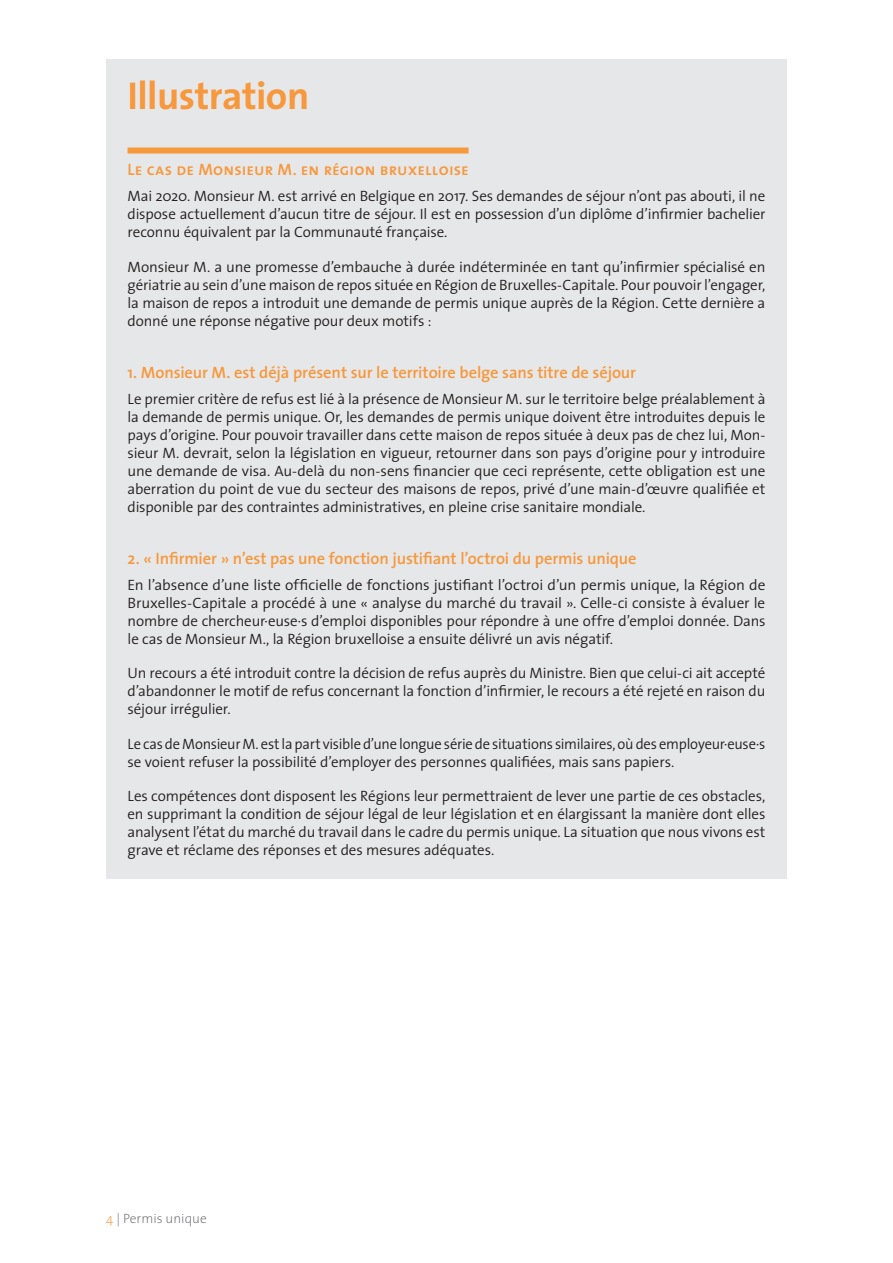
<style>
.page{position:relative;width:893px;height:1263px;background:#fff}
.page>*{position:absolute;margin:0;border:0;box-sizing:border-box;transform-origin:0 0}
.t1{font:700 39px "The Sans";letter-spacing:-.01em;color:#f7983c}
.t2{font:600 16.5px "The Sans";letter-spacing:-.005em;color:#f7983c}
.t3{font:16.5px "The Sans Semi Bold Caps";letter-spacing:.005em;color:#f7983c}
.t4{font:300 15px/18px "The Sans";letter-spacing:-.01em;color:#231f20;text-align:justify}
.t5{font:200 13.5px "The Sans";color:#6c6d70}
.s1{color:#f7983c}
</style>
<div class="page">
<div style="left:106px;top:60px;width:681px;height:819px;background:#e6e7e9"></div>
<div style="left:128px;top:148px;width:340px;height:6px;background:#f7983c"></div>
<h1 class="t1" style="left:128px;top:63px;width:183px">Illustration</h1>
<p class="t3" style="left:128px;top:155px;width:343px">Le cas de Monsieur M. en région bruxelloise</p>
<p class="t4" style="left:128px;top:187px;width:639px">Mai 2020. Monsieur M. est arrivé en Belgique en 2017. Ses demandes de séjour n’ont pas abouti, il ne dispose actuellement d’aucun titre de séjour. Il est en possession d’un diplôme d’infirmier bachelier reconnu équivalent par la Communauté française.</p>
<p class="t4" style="left:128px;top:257px;width:639px">Monsieur M. a une promesse d’embauche à durée indéterminée en tant qu’infirmier spécialisé en gériatrie au sein d’une maison de repos située en Région de Bruxelles-Capitale. Pour pouvoir l’engager, la maison de repos a introduit une demande de permis unique auprès de la Région. Cette dernière a donné une réponse négative pour deux motifs :</p>
<p class="t2" style="left:128px;top:358px;width:510px">1. Monsieur M. est déjà présent sur le territoire belge sans titre de séjour</p>
<p class="t4" style="left:128px;top:389px;width:639px">Le premier critère de refus est lié à la présence de Monsieur M. sur le territoire belge préalablement à la demande de permis unique. Or, les demandes de permis unique doivent être introduites depuis le pays d’origine. Pour pouvoir travailler dans cette maison de repos située à deux pas de chez lui, Mon&shy;sieur M. devrait, selon la législation en vigueur, retourner dans son pays d’origine pour y introduire une demande de visa. Au-delà du non-sens financier que ceci représente, cette obligation est une aberration du point de vue du secteur des maisons de repos, privé d’une main-d’œuvre qualifiée et disponible par des contraintes administratives, en pleine crise sanitaire mondiale.</p>
<p class="t2" style="left:128px;top:545px;width:511px">2. « Infirmier » n’est pas une fonction justifiant l’octroi du permis unique</p>
<p class="t4" style="left:128px;top:576px;width:639px">En l’absence d’une liste officielle de fonctions justifiant l’octroi d’un permis unique, la Région de Bruxelles-Capitale a procédé à une « analyse du marché du travail ». Celle-ci consiste à évaluer le nombre de chercheur·euse·s d’emploi disponibles pour répondre à une offre d’emploi donnée. Dans le cas de Monsieur M., la Région bruxelloise a ensuite délivré un avis négatif.</p>
<p class="t4" style="left:128px;top:664px;width:639px">Un recours a été introduit contre la décision de refus auprès du Ministre. Bien que celui-ci ait accepté d’abandonner le motif de refus concernant la fonction d’infirmier, le recours a été rejeté en raison du séjour irrégulier.</p>
<p class="t4" style="left:128px;top:734px;width:639px">Le cas de Monsieur M. est la part visible d’une longue série de situations similaires, où des employeur·euse·s se voient refuser la possibilité d’employer des personnes qualifiées, mais sans papiers.</p>
<p class="t4" style="left:128px;top:786px;width:639px">Les compétences dont disposent les Régions leur permettraient de lever une partie de ces obstacles, en supprimant la condition de séjour légal de leur législation et en élargissant la manière dont elles analysent l’état du marché du travail dans le cadre du permis unique. La situation que nous vivons est grave et réclame des réponses et des mesures adéquates.</p>
<p class="t5" style="left:106px;top:1207px;width:102px"><span class="s1">4</span> | Permis unique</p>
</div>
